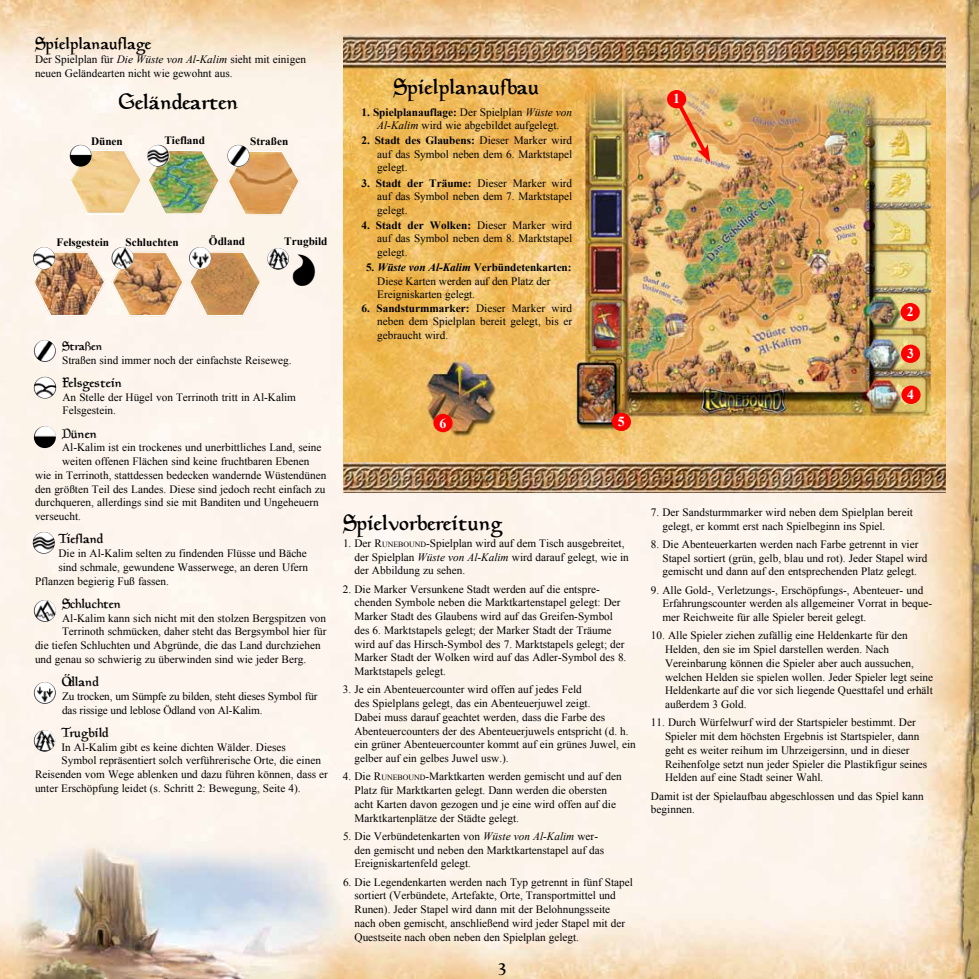
<style>
.page{position:relative;width:979px;height:979px;background:#fff}
.page>*{position:absolute;margin:0;border:0;box-sizing:border-box;transform-origin:0 0}
.t1{font:45px "Garamond Rune NEW";color:#000}
.t2{font:22.5px "Magic Medieval";color:#000}
.t3{font:17.5px "Magic Medieval";color:#000}
.t4{font:13.75px "Magic Medieval";color:#000}
.t5{font:700 13.75px "Times New Roman";color:#fff}
.t6{font:12.5px "Magic Medieval";color:#000}
.t7{font:11.25px/13.8px "Times New Roman";color:#000}
.t8{font:700 11.25px "Times New Roman";color:#000}
.s1{font-style:italic}
.s2{font-weight:700}
.s3{font-weight:700;font-style:italic}
.s4{font-style:inherit}
.s5{font-size:7.88px}
</style>
<div class="page">
<img style="left:1px;top:0;width:978px;height:979px">
<img style="left:34px;top:426px;width:22px;height:22px;border-radius:11px">
<img style="left:33px;top:532px;width:22px;height:22px;border-radius:11px">
<img style="left:34px;top:340px;width:22px;height:22px;border-radius:11px">
<img style="left:34px;top:377px;width:22px;height:22px;border-radius:11px">
<img style="left:34px;top:600px;width:22px;height:22px;border-radius:11px">
<img style="left:34px;top:682px;width:22px;height:22px;border-radius:11px">
<img style="left:34px;top:730px;width:21px;height:22px;border-radius:11px">
<img style="left:343px;top:36px;width:603px;height:426px">
<img style="left:343px;top:462px;width:603px;height:31px">
<div style="left:900px;top:303px;width:20px;height:18px;background:#f00;border-radius:50%"></div>
<div style="left:901px;top:345px;width:19px;height:18px;background:#f00;border-radius:50%"></div>
<div style="left:901px;top:386px;width:19px;height:18px;background:#f00;border-radius:50%"></div>
<div style="left:612px;top:413px;width:19px;height:18px;background:#f00;border-radius:50%"></div>
<div style="left:433px;top:414px;width:20px;height:18px;background:#f00;border-radius:50%"></div>
<svg style="left:671px;top:94px;width:39px;height:68px;background:#e7a46b"></svg>
<div style="left:667px;top:90px;width:19px;height:18px;background:#f00;border-radius:50%"></div>
<img style="left:33px;top:247px;width:22px;height:22px;border-radius:11px">
<img style="left:147px;top:145px;width:22px;height:22px;border-radius:11px">
<img style="left:227px;top:145px;width:22px;height:22px;border-radius:11px">
<img style="left:267px;top:248px;width:22px;height:22px;border-radius:11px">
<img style="left:69px;top:149px;width:232px;height:67px">
<img style="left:70px;top:145px;width:22px;height:22px;border-radius:11px">
<img style="left:111px;top:247px;width:22px;height:22px;border-radius:11px">
<img style="left:32px;top:251px;width:230px;height:66px">
<img style="left:189px;top:247px;width:22px;height:22px;border-radius:11px">
<h3 class="t3" style="left:35px;top:34px;width:118px">Spielplanauflage</h3>
<p class="t7" style="left:35px;top:52px;width:272px">Der Spielplan für <span class="s1">Die Wüste von Al-Kalim</span> sieht mit einigen neuen Geländearten nicht wie gewohnt aus.</p>
<h2 class="t2" style="left:119px;top:89px;width:121px">Geländearten</h2>
<p class="t8" style="left:91px;top:133px;width:33px">Dünen</p>
<p class="t8" style="left:165px;top:133px;width:42px">Tiefland</p>
<p class="t8" style="left:250px;top:133px;width:40px">Straßen</p>
<p class="t8" style="left:57px;top:235px;width:54px">Felsgestein</p>
<p class="t8" style="left:125px;top:234px;width:55px">Schluchten</p>
<p class="t8" style="left:209px;top:234px;width:38px">Ödland</p>
<p class="t8" style="left:284px;top:234px;width:45px">Trugbild</p>
<h1 class="t1" style="left:292px;top:240px;width:24px">&gt;</h1>
<p class="t6" style="left:62px;top:339px;width:42px">Straßen</p>
<p class="t7" style="left:62px;top:353px;width:231px">Straßen sind immer noch der einfachste Reiseweg.</p>
<p class="t4" style="left:62px;top:375px;width:61px">Felsgestein</p>
<p class="t7" style="left:62px;top:390px;width:235px">An Stelle der Hügel von Terrinoth tritt in Al-Kalim<br>Felsgestein.</p>
<p class="t4" style="left:62px;top:425px;width:37px">Dünen</p>
<p class="t7" style="left:62px;top:440px;width:261px">Al-Kalim ist ein trockenes und unerbittliches Land, seine</p>
<p class="t7" style="left:62px;top:454px;width:249px">weiten offenen Flächen sind keine fruchtbaren Ebenen</p>
<p class="t7" style="left:35px;top:468px;width:293px">wie in Terrinoth, stattdessen bedecken wandernde Wüstendünen</p>
<p class="t7" style="left:35px;top:482px;width:292px">den größten Teil des Landes. Diese sind jedoch recht einfach zu</p>
<p class="t7" style="left:35px;top:495px;width:285px">durchqueren, allerdings sind sie mit Banditen und Ungeheuern</p>
<p class="t7" style="left:35px;top:509px;width:47px">verseucht.</p>
<p class="t4" style="left:58px;top:531px;width:46px">Tiefland</p>
<p class="t7" style="left:58px;top:546px;width:250px">Die in Al-Kalim selten zu findenden Flüsse und Bäche</p>
<p class="t7" style="left:58px;top:560px;width:251px">sind schmale, gewundene Wasserwege, an deren Ufern</p>
<p class="t7" style="left:35px;top:574px;width:135px">Pflanzen begierig Fuß fassen.</p>
<p class="t4" style="left:62px;top:596px;width:61px">Schluchten</p>
<p class="t7" style="left:62px;top:611px;width:266px">Al-Kalim kann sich nicht mit den stolzen Bergspitzen von</p>
<p class="t7" style="left:62px;top:624px;width:266px">Terrinoth schmücken, daher steht das Bergsymbol hier für</p>
<p class="t7" style="left:35px;top:638px;width:287px">die tiefen Schluchten und Abgründe, die das Land durchziehen</p>
<p class="t7" style="left:35px;top:652px;width:273px">und genau so schwierig zu überwinden sind wie jeder Berg.</p>
<p class="t4" style="left:62px;top:674px;width:38px">Ödland</p>
<p class="t7" style="left:62px;top:689px;width:257px">Zu trocken, um Sümpfe zu bilden, steht dieses Symbol für das rissige und leblose Ödland von Al-Kalim.</p>
<p class="t4" style="left:61px;top:725px;width:49px">Trugbild</p>
<p class="t7" style="left:61px;top:740px;width:226px">In Al-Kalim gibt es keine dichten Wälder. Dieses</p>
<p class="t7" style="left:61px;top:753px;width:261px">Symbol repräsentiert solch verführerische Orte, die einen</p>
<p class="t7" style="left:35px;top:767px;width:294px">Reisenden vom Wege ablenken und dazu führen können, dass er</p>
<p class="t7" style="left:35px;top:781px;width:267px">unter Erschöpfung leidet (s. Schritt 2: Bewegung, Seite 4).</p>
<h2 class="t2" style="left:394px;top:74px;width:148px">Spielplanaufbau</h2>
<p class="t5" style="left:673px;top:89px;width:8px">1</p>
<p class="t7" style="left:361px;top:105px;width:212px;text-align:center"><span class="s2">1. Spielplanauflage:</span> Der Spielplan <span class="s1">Wüste von<br>Al-Kalim</span> wird wie abgebildet aufgelegt.</p>
<p class="t7" style="left:377px;top:134px;width:196px;text-align:justify;text-indent:-16px"><span class="s2">2. Stadt des Glaubens:</span> Dieser Marker wird auf das Symbol neben dem 6. Marktstapel gelegt.</p>
<p class="t7" style="left:377px;top:176px;width:196px;text-align:justify;text-indent:-16px"><span class="s2">3. Stadt der Träume:</span> Dieser Marker wird auf das Symbol neben dem 7. Marktstapel gelegt.</p>
<p class="t7" style="left:377px;top:218px;width:196px;text-align:justify;text-indent:-16px"><span class="s2">4. Stadt der Wolken:</span> Dieser Marker wird auf das Symbol neben dem 8. Marktstapel gelegt.</p>
<p class="t7" style="left:377px;top:261px;width:196px;text-indent:-11px"><span class="s2">5.</span> <span class="s3">Wüste von Al-Kalim</span> <span class="s2">Verbündetenkarten:<br></span>Diese Karten werden auf den Platz der<br>Ereigniskarten gelegt.</p>
<p class="t7" style="left:377px;top:301px;width:196px;text-align:justify;text-indent:-16px"><span class="s2">6. Sandsturmmarker:</span> Dieser Marker wird neben dem Spielplan bereit gelegt, bis er gebraucht wird.</p>
<p class="t5" style="left:907px;top:302px;width:8px">2</p>
<p class="t5" style="left:907px;top:344px;width:8px">3</p>
<p class="t5" style="left:907px;top:385px;width:8px">4</p>
<p class="t5" style="left:440px;top:414px;width:8px">6</p>
<p class="t5" style="left:618px;top:412px;width:8px">5</p>
<h2 class="t2" style="left:343px;top:510px;width:161px">Spielvorbereitung</h2>
<p class="t7" style="left:354px;top:536px;width:276px;text-indent:-12px">1. Der <span class="s4">R</span><span class="s5">UNEBOUND</span>-Spielplan wird auf dem Tisch ausgebreitet, der Spielplan <span class="s1">Wüste von Al-Kalim</span> wird darauf gelegt, wie in der Abbildung zu sehen.</p>
<p class="t7" style="left:354px;top:582px;width:273px;text-indent:-12px">2. Die Marker Versunkene Stadt werden auf die entspre&shy;chenden Symbole neben die Marktkartenstapel gelegt: Der Marker Stadt des Glaubens wird auf das Greifen-Symbol des 6. Marktstapels gelegt; der Marker Stadt der Träume wird auf das Hirsch-Symbol des 7. Marktstapels gelegt; der Marker Stadt der Wolken wird auf das Adler-Symbol des 8.<br>Marktstapels gelegt.</p>
<p class="t7" style="left:354px;top:682px;width:283px;text-indent:-12px">3. Je ein Abenteuercounter wird offen auf jedes Feld<br>des Spielplans gelegt, das ein Abenteuerjuwel zeigt.<br>Dabei muss darauf geachtet werden, dass die Farbe des Abenteuercounters der des Abenteuerjuwels entspricht (d. h. ein grüner Abenteuercounter kommt auf ein grünes Juwel, ein gelber auf ein gelbes Juwel usw.).</p>
<p class="t7" style="left:354px;top:769px;width:269px;text-indent:-12px">4. Die <span class="s4">R</span><span class="s5">UNEBOUND</span>-Marktkarten werden gemischt und auf den Platz für Marktkarten gelegt. Dann werden die obersten acht Karten davon gezogen und je eine wird offen auf die Marktkartenplätze der Städte gelegt.</p>
<p class="t7" style="left:354px;top:829px;width:251px;text-indent:-12px">5. Die Verbündetenkarten von <span class="s1">Wüste von Al-Kalim</span> wer&shy;den gemischt und neben den Marktkartenstapel auf das<br>Ereigniskartenfeld gelegt.</p>
<p class="t7" style="left:354px;top:875px;width:280px;text-indent:-12px">6. Die Legendenkarten werden nach Typ getrennt in fünf Stapel sortiert (Verbündete, Artefakte, Orte, Transportmittel und Runen). Jeder Stapel wird dann mit der Belohnungsseite nach oben gemischt, anschließend wird jeder Stapel mit der Questseite nach oben neben den Spielplan gelegt.</p>
<h3 class="t3" style="left:499px;top:955px;width:9px">3</h3>
<p class="t7" style="left:662px;top:505px;width:252px;text-indent:-12px">7. Der Sandsturmmarker wird neben dem Spielplan bereit gelegt, er kommt erst nach Spielbeginn ins Spiel.</p>
<p class="t7" style="left:662px;top:537px;width:266px;text-indent:-12px">8. Die Abenteuerkarten werden nach Farbe getrennt in vier<br>Stapel sortiert (grün, gelb, blau und rot). Jeder Stapel wird gemischt und dann auf den entsprechenden Platz gelegt.</p>
<p class="t7" style="left:662px;top:583px;width:271px;text-indent:-12px">9. Alle Gold-, Verletzungs-, Erschöpfungs-, Abenteuer- und<br>Erfahrungscounter werden als allgemeiner Vorrat in beque&shy;mer Reichweite für alle Spieler bereit gelegt.</p>
<p class="t7" style="left:665px;top:628px;width:270px;text-indent:-14px">10. Alle Spieler ziehen zufällig eine Heldenkarte für den Helden, den sie im Spiel darstellen werden. Nach Vereinbarung können die Spieler aber auch aussuchen, welchen Helden sie spielen wollen. Jeder Spieler legt seine Heldenkarte auf die vor sich liegende Questtafel und erhält außerdem 3 Gold.</p>
<p class="t7" style="left:665px;top:715px;width:264px;text-indent:-14px">11. Durch Würfelwurf wird der Startspieler bestimmt. Der Spieler mit dem höchsten Ergebnis ist Startspieler, dann geht es weiter reihum im Uhrzeigersinn, und in dieser Reihenfolge setzt nun jeder Spieler die Plastikfigur seines Helden auf eine Stadt seiner Wahl.</p>
<p class="t7" style="left:651px;top:789px;width:274px">Damit ist der Spielaufbau abgeschlossen und das Spiel kann beginnen.</p>
</div>
